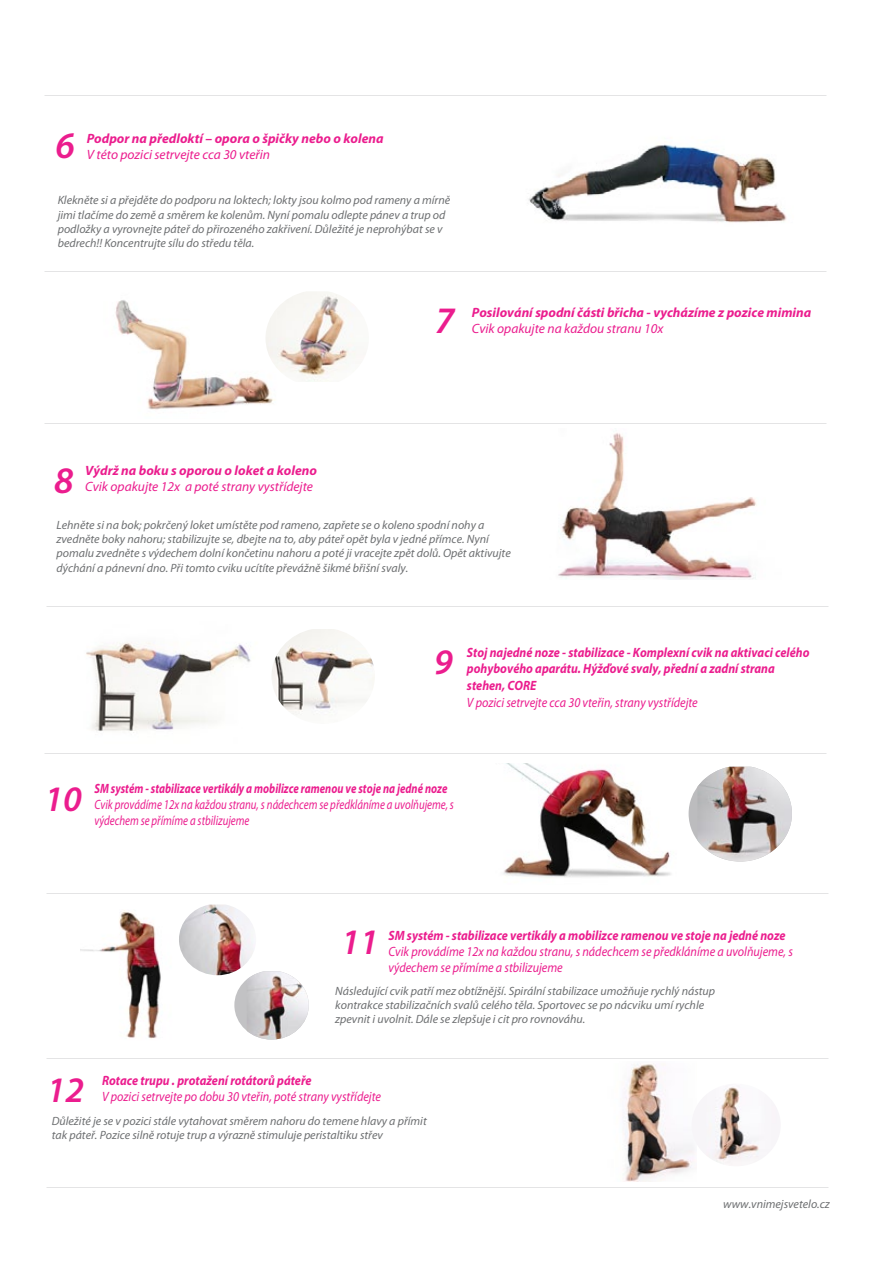
<style>
.page{position:relative;width:893px;height:1263px;background:#fff}
.page>*{position:absolute;margin:0;border:0;box-sizing:border-box;transform-origin:0 0}
.t1{font:italic 600 37.5px "Myriad Pro";color:#eb1d8e}
.t2{font:italic 600 36px "Myriad Pro";color:#eb1d8e}
.t3{font:italic 700 13.5px/16.2px "Myriad Pro";color:#eb1d8e;scale:.9 1}
.t4{font:italic 13.5px/16.2px "Myriad Pro";color:#eb1d8e;scale:.9 1}
.t5{font:italic 700 13.5px "Myriad Pro";color:#eb1d8e}
.t6{font:italic 13.5px "Myriad Pro";color:#eb1d8e}
.t7{font:italic 13.5px/16.2px "Myriad Pro";color:#eb1d8e;scale:.8 1}
.t8{font:italic 700 13.5px "Myriad Pro";color:#eb1d8e;scale:.8 1}
.t9{font:italic 12px/14.4px "Myriad Pro";color:#6d6f71}
</style>
<div class="page">
<img style="left:528px;top:144px;width:259px;height:79px">
<img style="left:558px;top:433px;width:199px;height:146px">
<img style="left:624px;top:1064px;width:68px;height:117px">
<img style="left:692px;top:1087px;width:85px;height:78px">
<img style="left:115px;top:300px;width:160px;height:110px">
<img style="left:86px;top:642px;width:165px;height:91px">
<img style="left:272px;top:629px;width:103px;height:86px">
<img style="left:266px;top:292px;width:90px;height:90px">
<img style="left:80px;top:910px;width:81px;height:129px">
<img style="left:503px;top:763px;width:186px;height:114px">
<svg style="left:689px;top:788px;width:8px;height:52px"></svg>
<img style="left:697px;top:767px;width:95px;height:94px">
<img style="left:179px;top:904px;width:76px;height:71px">
<svg style="left:234px;top:971px;width:13px;height:60px"></svg>
<img style="left:247px;top:971px;width:62px;height:68px">
<h1 class="t1" style="left:56px;top:122px;width:21px">6</h1>
<p class="t5" style="left:87px;top:130px;width:298px">Podpor na předloktí – opora o špičky nebo o kolena</p>
<p class="t6" style="left:87px;top:147px;width:185px">V této pozici setrvejte cca 30 vteřin</p>
<p class="t9" style="left:58px;top:193px;width:394px">Klekněte si a přejděte do podporu na loktech; lokty jsou kolmo pod rameny a mírně jimi tlačíme do země a směrem ke kolenům. Nyní pomalu odlepte pánev a trup od podložky a vyrovnejte páteř do přirozeného zakřivení. Důležité je neprohýbat se v bedrech!! Koncentrujte sílu do středu těla.</p>
<h1 class="t1" style="left:435px;top:296px;width:21px">7</h1>
<p class="t5" style="left:472px;top:304px;width:341px">Posilování spodní části břicha - vycházíme z pozice mimina</p>
<p class="t6" style="left:472px;top:320px;width:193px">Cvik opakujte na každou stranu 10x</p>
<h1 class="t1" style="left:54px;top:456px;width:21px">8</h1>
<p class="t5" style="left:85px;top:461px;width:233px">Výdrž na boku s oporou o loket a koleno</p>
<p class="t6" style="left:85px;top:478px;width:229px">Cvik opakujte 12x a poté strany vystřídejte</p>
<p class="t9" style="left:57px;top:517px;width:456px">Lehněte si na bok; pokrčený loket umístěte pod rameno, zapřete se o koleno spodní nohy a zvedněte boky nahoru; stabilizujte se, dbejte na to, aby páteř opět byla v jedné přímce. Nyní pomalu zvedněte s výdechem dolní končetinu nahoru a poté ji vracejte zpět dolů. Opět aktivujte dýchání a pánevní dno. Při tomto cviku ucítíte převážně šikmé břišní svaly.</p>
<h2 class="t2" style="left:434px;top:639px;width:20px">9</h2>
<p class="t3" style="left:467px;top:644px;width:382px">Stoj najedné noze - stabilizace - Komplexní cvik na aktivaci celého pohybového aparátu. Hýžďové svaly, přední a zadní strana stehen, CORE</p>
<p class="t4" style="left:467px;top:694px;width:258px">V pozici setrvejte cca 30 vteřin, strany vystřídejte</p>
<h2 class="t2" style="left:45px;top:775px;width:39px">10</h2>
<p class="t8" style="left:95px;top:780px;width:443px">SM systém - stabilizace vertikály a mobilizce ramenou ve stoje na jedné noze</p>
<p class="t7" style="left:95px;top:796px;width:451px">Cvik provádíme 12x na každou stranu, s nádechcem se předkláníme a uvolňujeme, s výdechem se přímíme a stbilizujeme</p>
<h2 class="t2" style="left:341px;top:919px;width:39px">11</h2>
<p class="t3" style="left:388px;top:926px;width:443px">SM systém - stabilizace vertikály a mobilizce ramenou ve stoje na jedné noze</p>
<p class="t4" style="left:388px;top:943px;width:451px">Cvik provádíme 12x na každou stranu, s nádechcem se předkláníme a uvolňujeme, s výdechem se přímíme a stbilizujeme</p>
<p class="t9" style="left:335px;top:983px;width:381px">Následující cvik patří mez obtížnější. Spirální stabilizace umožňuje rychlý nástup kontrakce stabilizačních svalů celého těla. Sportovec se po nácviku umí rychle zpevnit i uvolnit. Dále se zlepšuje i cit pro rovnováhu.</p>
<p class="t3" style="left:102px;top:1072px;width:234px">Rotace trupu . protažení rotátorů páteře</p>
<h2 class="t2" style="left:47px;top:1066px;width:39px">12</h2>
<p class="t4" style="left:102px;top:1088px;width:311px">V pozici setrvejte po dobu 30 vteřin, poté strany vystřídejte</p>
<p class="t9" style="left:52px;top:1113px;width:377px">Důležité je se v pozici stále vytahovat směrem nahoru do temene hlavy a přímit tak páteř. Pozice silně rotuje trup a výrazně stimuluje peristaltiku střev</p>
<p class="t9" style="left:723px;top:1196px;width:108px">www.vnimejsvetelo.cz</p>
</div>
